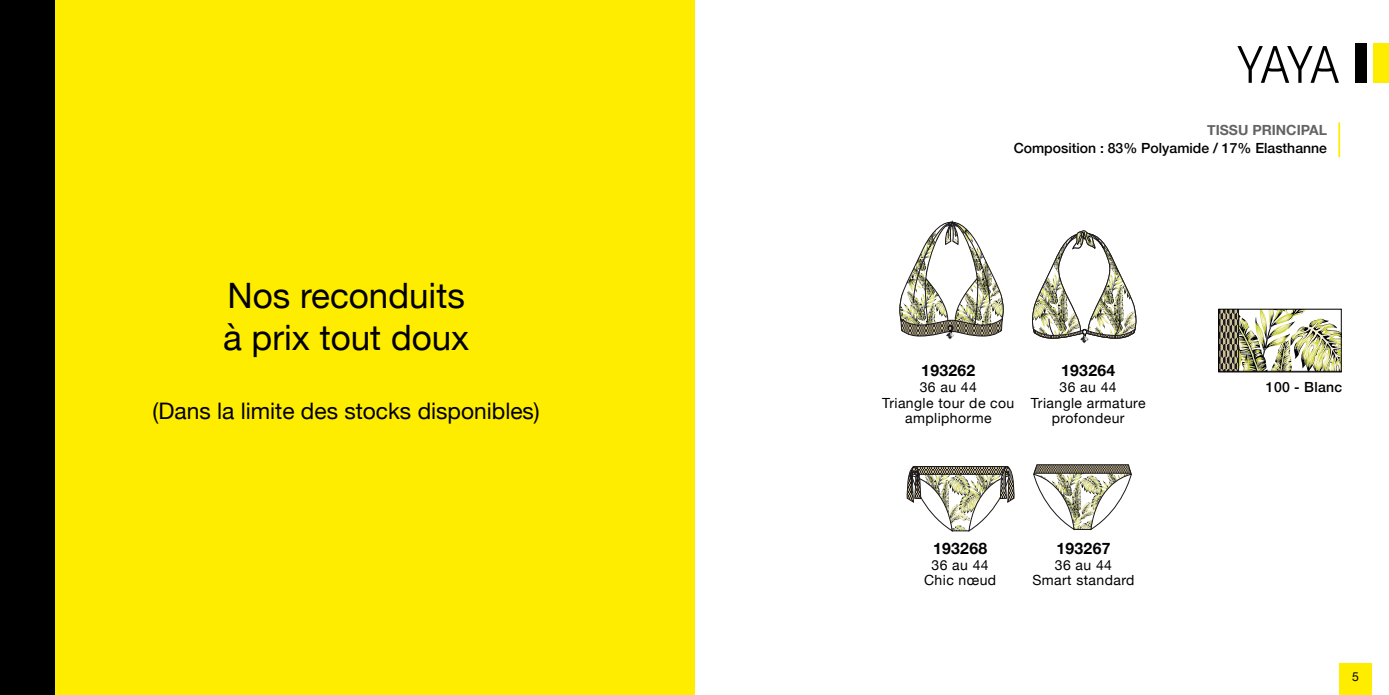
<style>
.page{position:relative;width:1389px;height:695px;background:#fff}
.page>*{position:absolute;margin:0;border:0;box-sizing:border-box;transform-origin:0 0}
.t1{font:200 52.5px "Darwin";color:#000}
.t2{font:35px/42px "Helvetica Neue";color:#000}
.t3{font:22.75px "Helvetica Neue";color:#000}
.t4{font:700 15.75px "Helvetica Neue";letter-spacing:.02em;color:#000}
.t5{font:14px/15.8px "Helvetica Neue";letter-spacing:.03em;color:#000;text-align:center}
.t6{font:500 14px "Helvetica Neue";color:#000}
.t7{font:700 14px "Helvetica Neue";color:#646363}
.t8{font:500 14px "Helvetica Neue";letter-spacing:.02em;color:#000}
.t9{font:12.25px "Helvetica Neue";color:#000}
</style>
<div class="page">
<div style="left:1339px;top:663px;width:33px;height:31px;background:#ffed00"></div>
<div style="left:1355px;top:43px;width:11px;height:40px;background:#000"></div>
<div style="left:1373px;top:43px;width:16px;height:40px;background:#ffed00"></div>
<svg style="left:899px;top:221px;width:105px;height:118px"></svg>
<svg style="left:1032px;top:230px;width:105px;height:113px"></svg>
<svg style="left:907px;top:466px;width:108px;height:65px"></svg>
<svg style="left:1033px;top:464px;width:99px;height:66px"></svg>
<hr style="left:1338px;top:122px;width:2px;height:35px;background:#ffed00">
<div style="left:0;top:0;width:694px;height:694px;background:#ffed00"></div>
<div style="left:0;top:0;width:55px;height:694px;background:#000"></div>
<svg style="left:1239px;top:311px;width:101px;height:59px"></svg>
<svg style="left:1221px;top:311px;width:16px;height:58px"></svg>
<div style="left:1219px;top:309px;width:20px;height:62px;border:1px solid #1b181c"></div>
<div style="left:1218px;top:309px;width:124px;height:63px;border:1px solid #000"></div>
<h2 class="t2" style="left:223px;top:276px;width:248px">Nos reconduits à prix tout doux</h2>
<h3 class="t3" style="left:153px;top:395px;width:389px">(Dans la limite des stocks disponibles)</h3>
<h1 class="t1" style="left:1237px;top:34px;width:104px">YAYA</h1>
<p class="t7" style="left:1207px;top:119px;width:121px">TISSU PRINCIPAL</p>
<p class="t6" style="left:1014px;top:137px;width:315px">Composition : 83% Polyamide / 17% Elasthanne</p>
<p class="t4" style="left:921px;top:358px;width:56px">193262</p>
<p class="t5" style="left:882px;top:379px;width:134px">36 au 44<br>Triangle tour de cou ampliphorme</p>
<p class="t4" style="left:1061px;top:358px;width:56px">193264</p>
<p class="t5" style="left:1031px;top:379px;width:116px">36 au 44<br>Triangle armature profondeur</p>
<p class="t4" style="left:933px;top:535px;width:56px">193268</p>
<p class="t5" style="left:924px;top:557px;width:74px">36 au 44<br>Chic nœud</p>
<p class="t4" style="left:1056px;top:535px;width:56px">193267</p>
<p class="t5" style="left:1032px;top:557px;width:104px">36 au 44<br>Smart standard</p>
<p class="t8" style="left:1266px;top:375px;width:78px">100 - Blanc</p>
<p class="t9" style="left:1352px;top:667px;width:8px">5</p>
</div>
